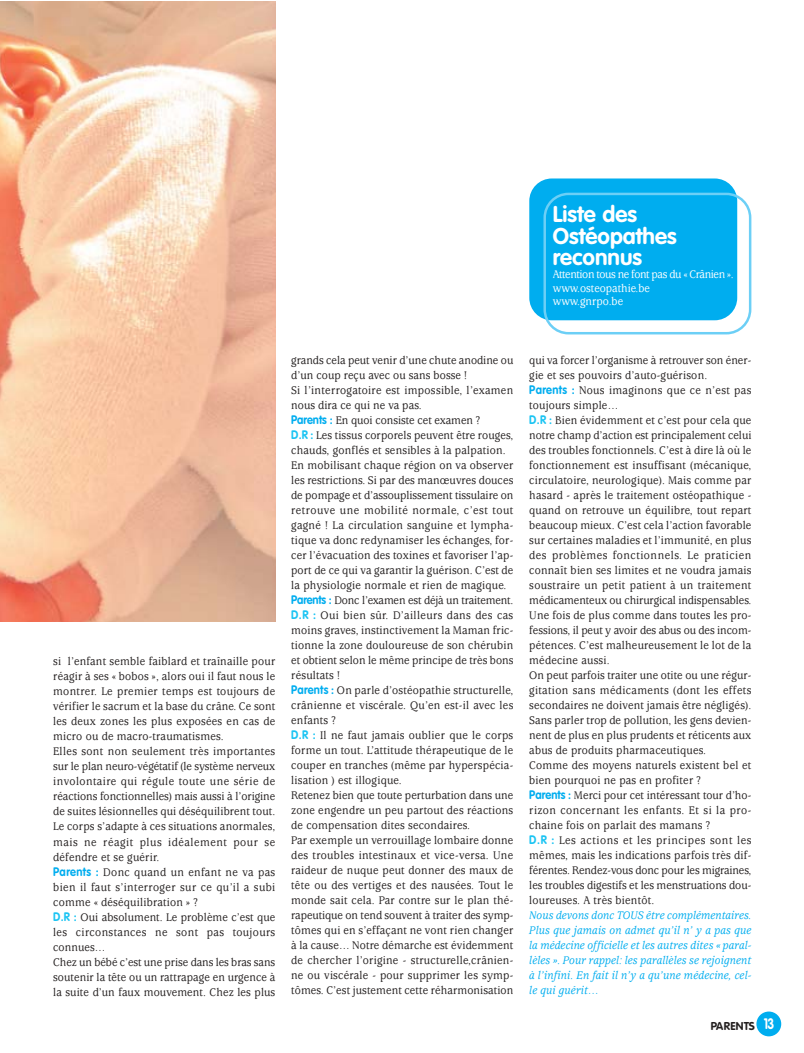
<style>
.page{position:relative;width:804px;height:1053px;background:#fff}
.page>*{position:absolute;margin:0;border:0;box-sizing:border-box;transform-origin:0 0}
.t1{font:700 22.5px/21.2px "VAG Rounded";color:#fff}
.t2{font:500 12.25px/15px "Usherwood";letter-spacing:.02em;color:#231f1f;scale:.9 1}
.t3{font:italic 500 12.25px/15px "Usherwood";letter-spacing:.02em;color:#00adef;text-align:justify;scale:.9 1}
.t4{font:500 12.25px/13.4px "Usherwood";letter-spacing:-.035em;color:#fff;scale:.9 1}
.t5{font:700 11.25px "VAG Rounded";letter-spacing:.01em;color:#231f1f}
.s1{font-family:"VAG Rounded";font-weight:700;color:#00adef}
.s2{font-family:"VAG Rounded";font-weight:700;color:#1bc4f3}
.s3{font-size:15px;color:#fff}
</style>
<div class="page">
<div style="left:756px;top:1011px;width:25px;height:25px;background:#00adef;border-radius:50%"></div>
<img style="left:0;top:1px;width:275px;height:620px">
<div style="left:529px;top:178px;width:208px;height:142px;background:#00adef;border-radius:22px"></div>
<svg style="left:543px;top:193px;width:208px;height:141px"></svg>
<h1 class="t1" style="left:553px;top:205px;width:125px">Liste des<br>Ostéopathes reconnus</h1>
<p class="t4" style="left:553px;top:269px;width:202px">Attention tous ne font pas du « Crânien ». www.osteopathie.be<br>www.gnrpo.be</p>
<p class="t2" style="left:53px;top:655px;width:248px">si l’enfant semble faiblard et traînaille pour réagir à ses « bobos », alors oui il faut nous le montrer. Le premier temps est toujours de vérifier le sacrum et la base du crâne. Ce sont les deux zones les plus exposées en cas de micro ou de macro-traumatismes.<br>Elles sont non seulement très importantes sur le plan neuro-végétatif (le système nerveux involontaire qui régule toute une série de réactions fonctionnelles) mais aussi à l’origine de suites lésionnelles qui déséquilibrent tout.<br>Le corps s’adapte à ces situations anormales, mais ne réagit plus idéalement pour se défendre et se guérir.<br><span class="s1">Parents :</span> Donc quand un enfant ne va pas bien il faut s’interroger sur ce qu’il a subi comme « déséquilibration » ?<br><span class="s2">D.R :</span> Oui absolument. Le problème c’est que les circonstances ne sont pas toujours connues…<br>Chez un bébé c’est une prise dans les bras sans soutenir la tête ou un rattrapage en urgence à la suite d’un faux mouvement. Chez les plus</p>
<p class="t2" style="left:291px;top:354px;width:248px">grands cela peut venir d’une chute anodine ou d’un coup reçu avec ou sans bosse !<br>Si l’interrogatoire est impossible, l’examen nous dira ce qui ne va pas.<br><span class="s1">Parents :</span> En quoi consiste cet examen ?<br><span class="s2">D.R :</span> Les tissus corporels peuvent être rouges, chauds, gonflés et sensibles à la palpation.<br>En mobilisant chaque région on va observer les restrictions. Si par des manœuvres douces de pompage et d’assouplissement tissulaire on retrouve une mobilité normale, c’est tout gagné ! La circulation sanguine et lympha&shy;tique va donc redynamiser les échanges, for&shy;cer l’évacuation des toxines et favoriser l’ap&shy;port de ce qui va garantir la guérison. C’est de la physiologie normale et rien de magique.<br><span class="s1">Parents :</span> Donc l’examen est déjà un traitement.<br><span class="s2">D.R :</span> Oui bien sûr. D’ailleurs dans des cas moins graves, instinctivement la Maman fric&shy;tionne la zone douloureuse de son chérubin et obtient selon le même principe de très bons résultats !<br><span class="s1">Parents :</span> On parle d’ostéopathie structurelle, crânienne et viscérale. Qu’en est-il avec les enfants ?<br><span class="s2">D.R :</span> Il ne faut jamais oublier que le corps forme un tout. L’attitude thérapeutique de le couper en tranches (même par hyperspécia&shy;lisation ) est illogique.<br>Retenez bien que toute perturbation dans une zone engendre un peu partout des réactions de compensation dites secondaires.<br>Par exemple un verrouillage lombaire donne des troubles intestinaux et vice-versa. Une raideur de nuque peut donner des maux de tête ou des vertiges et des nausées. Tout le monde sait cela. Par contre sur le plan thé&shy;rapeutique on tend souvent à traiter des symp&shy;tômes qui en s’effaçant ne vont rien changer à la cause… Notre démarche est évidemment de chercher l’origine - structurelle,crânien&shy;ne ou viscérale - pour supprimer les symp&shy;tômes. C’est justement cette réharmonisation</p>
<p class="t2" style="left:529px;top:354px;width:248px">qui va forcer l’organisme à retrouver son éner&shy;gie et ses pouvoirs d’auto-guérison.<br><span class="s1">Parents :</span> Nous imaginons que ce n’est pas toujours simple…<br><span class="s2">D.R :</span> Bien évidemment et c’est pour cela que notre champ d’action est principalement celui des troubles fonctionnels. C’est à dire là où le fonctionnement est insuffisant (mécanique, circulatoire, neurologique). Mais comme par hasard - après le traitement ostéopathique - quand on retrouve un équilibre, tout repart beaucoup mieux. C’est cela l’action favorable sur certaines maladies et l’immunité, en plus des problèmes fonctionnels. Le praticien connaît bien ses limites et ne voudra jamais soustraire un petit patient à un traitement médicamenteux ou chirurgical indispensables.<br>Une fois de plus comme dans toutes les pro&shy;fessions, il peut y avoir des abus ou des incom&shy;pétences. C’est malheureusement le lot de la médecine aussi.<br>On peut parfois traiter une otite ou une régur&shy;gitation sans médicaments (dont les effets secondaires ne doivent jamais être négligés).<br>Sans parler trop de pollution, les gens devien&shy;nent de plus en plus prudents et réticents aux abus de produits pharmaceutiques.<br>Comme des moyens naturels existent bel et bien pourquoi ne pas en profiter ?<br><span class="s1">Parents :</span> Merci pour cet intéressant tour d’ho&shy;rizon concernant les enfants. Et si la pro&shy;chaine fois on parlait des mamans ?<br><span class="s2">D.R :</span> Les actions et les principes sont les mêmes, mais les indications parfois très dif&shy;férentes. Rendez-vous donc pour les migraines, les troubles digestifs et les menstruations dou&shy;loureuses. A très bientôt.</p>
<p class="t3" style="left:529px;top:909px;width:248px">Nous devons donc TOUS être complémentaires.<br>Plus que jamais on admet qu’il n’ y a pas que la médecine officielle et les autres dites « paral&shy;lèles ». Pour rappel: les parallèles se rejoignent à l’infini. En fait il n’y a qu’une médecine, cel&shy;le qui guérit…</p>
<p class="t5" style="left:711px;top:1021px;width:65px">PARENTS <span class="s3">13</span></p>
</div>
